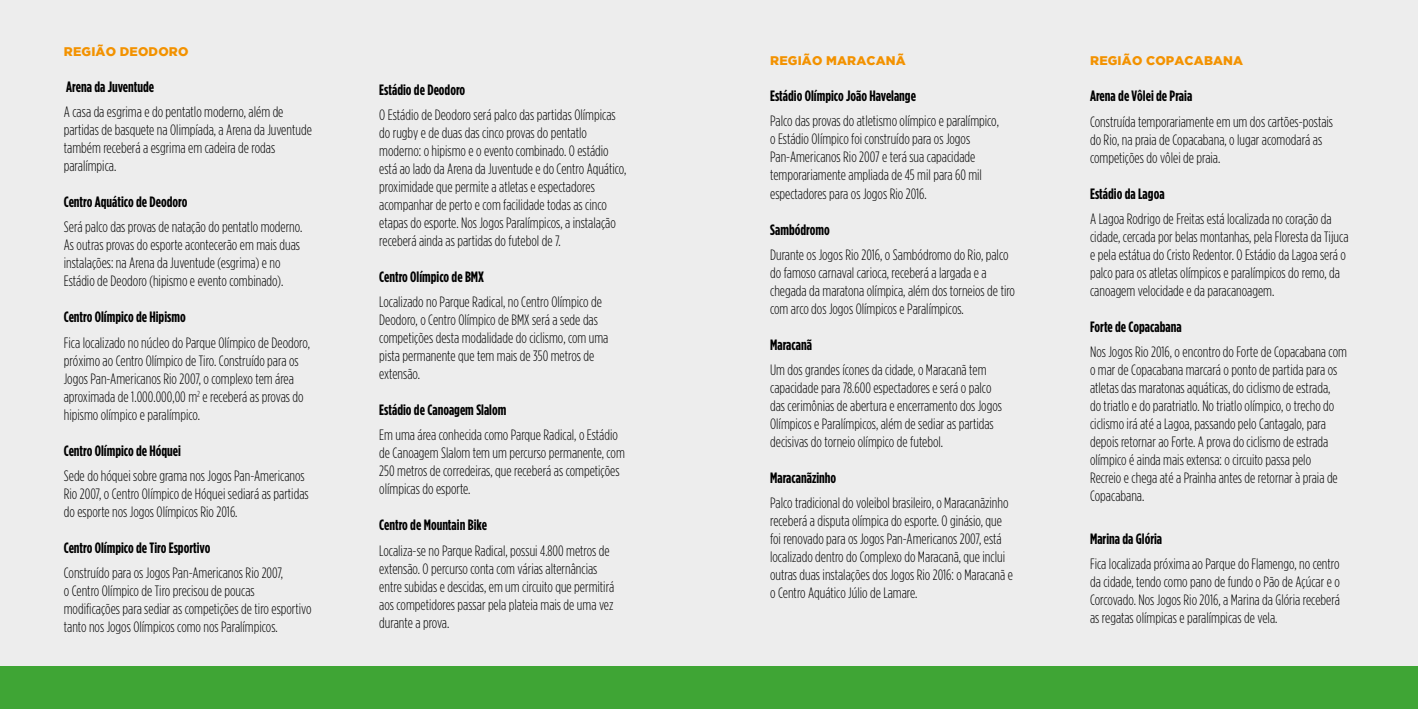
<style>
.page{position:relative;width:1418px;height:709px;background:#fff}
.page>*{position:absolute;margin:0;border:0;box-sizing:border-box;transform-origin:0 0}
.t1{font:300 condensed 15px/18px "Gotham HTF";color:#000}
.t2{font:700 condensed 15px "Gotham HTF";color:#000}
.t3{font:900 12.5px "Gotham";letter-spacing:.015em;color:#f39200}
</style>
<div class="page">
<div style="left:0;top:0;width:1417px;height:709px;background:#ededed"></div>
<div style="left:0;top:666px;width:1417px;height:43px;background:#3fa535"></div>
<p class="t3" style="left:64px;top:44px;width:126px">REGIÃO DEODORO</p>
<p class="t2" style="left:66px;top:78px;width:89px">Arena da Juventude</p>
<p class="t1" style="left:64px;top:103px;width:250px">A casa da esgrima e do pentatlo moderno, além de partidas de basquete na Olimpíada, a Arena da Juventude também receberá a esgrima em cadeira de rodas paralímpica.</p>
<p class="t2" style="left:64px;top:193px;width:125px">Centro Aquático de Deodoro</p>
<p class="t1" style="left:64px;top:218px;width:240px">Será palco das provas de natação do pentatlo moderno.<br>As outras provas do esporte acontecerão em mais duas instalações: na Arena da Juventude (esgrima) e no Estádio de Deodoro (hipismo e evento combinado).</p>
<p class="t2" style="left:64px;top:309px;width:123px">Centro Olímpico de Hipismo</p>
<p class="t1" style="left:64px;top:333px;width:248px">Fica localizado no núcleo do Parque Olímpico de Deodoro, próximo ao Centro Olímpico de Tiro. Construído para os Jogos Pan-Americanos Rio 2007, o complexo tem área aproximada de 1.000.000,00 m<sup>2</sup> e receberá as provas do hipismo olímpico e paralímpico.</p>
<p class="t2" style="left:64px;top:442px;width:119px">Centro Olímpico de Hóquei</p>
<p class="t1" style="left:64px;top:466px;width:246px">Sede do hóquei sobre grama nos Jogos Pan-Americanos<br>Rio 2007, o Centro Olímpico de Hóquei sediará as partidas do esporte nos Jogos Olímpicos Rio 2016.</p>
<p class="t2" style="left:64px;top:539px;width:148px">Centro Olímpico de Tiro Esportivo</p>
<p class="t1" style="left:64px;top:563px;width:249px">Construído para os Jogos Pan-Americanos Rio 2007,<br>o Centro Olímpico de Tiro precisou de poucas modificações para sediar as competições de tiro esportivo tanto nos Jogos Olímpicos como nos Paralímpicos.</p>
<p class="t2" style="left:379px;top:81px;width:87px">Estádio de Deodoro</p>
<p class="t1" style="left:379px;top:106px;width:249px">O Estádio de Deodoro será palco das partidas Olímpicas do rugby e de duas das cinco provas do pentatlo moderno: o hipismo e o evento combinado. O estádio está ao lado da Arena da Juventude e do Centro Aquático, proximidade que permite a atletas e espectadores acompanhar de perto e com facilidade todas as cinco etapas do esporte. Nos Jogos Paralímpicos, a instalação receberá ainda as partidas do futebol de 7.</p>
<p class="t2" style="left:379px;top:268px;width:106px">Centro Olímpico de BMX</p>
<p class="t1" style="left:379px;top:293px;width:231px">Localizado no Parque Radical, no Centro Olímpico de Deodoro, o Centro Olímpico de BMX será a sede das competições desta modalidade do ciclismo, com uma pista permanente que tem mais de 350 metros de extensão.</p>
<p class="t2" style="left:379px;top:401px;width:128px">Estádio de Canoagem Slalom</p>
<p class="t1" style="left:379px;top:426px;width:247px">Em uma área conhecida como Parque Radical, o Estádio de Canoagem Slalom tem um percurso permanente, com 250 metros de corredeiras, que receberá as competições olímpicas do esporte.</p>
<p class="t2" style="left:379px;top:516px;width:109px">Centro de Mountain Bike</p>
<p class="t1" style="left:379px;top:541px;width:236px">Localiza-se no Parque Radical, possui 4.800 metros de extensão. O percurso conta com várias alternâncias entre subidas e descidas, em um circuito que permitirá aos competidores passar pela plateia mais de uma vez durante a prova.</p>
<p class="t3" style="left:770px;top:54px;width:137px">REGIÃO MARACANÃ</p>
<p class="t2" style="left:770px;top:88px;width:147px">Estádio Olímpico João Havelange</p>
<p class="t1" style="left:770px;top:112px;width:230px">Palco das provas do atletismo olímpico e paralímpico, o Estádio Olímpico foi construído para os Jogos Pan-Americanos Rio 2007 e terá sua capacidade temporariamente ampliada de 45 mil para 60 mil espectadores para os Jogos Rio 2016.</p>
<p class="t2" style="left:770px;top:221px;width:61px">Sambódromo</p>
<p class="t1" style="left:770px;top:245px;width:246px">Durante os Jogos Rio 2016, o Sambódromo do Rio, palco do famoso carnaval carioca, receberá a largada e a chegada da maratona olímpica, além dos torneios de tiro com arco dos Jogos Olímpicos e Paralímpicos.</p>
<p class="t2" style="left:770px;top:336px;width:43px">Maracanã</p>
<p class="t1" style="left:770px;top:360px;width:233px">Um dos grandes ícones da cidade, o Maracanã tem capacidade para 78.600 espectadores e será o palco das cerimônias de abertura e encerramento dos Jogos Olímpicos e Paralímpicos, além de sediar as partidas decisivas do torneio olímpico de futebol.</p>
<p class="t2" style="left:770px;top:469px;width:68px">Maracanãzinho</p>
<p class="t1" style="left:770px;top:493px;width:244px">Palco tradicional do voleibol brasileiro, o Maracanãzinho receberá a disputa olímpica do esporte. O ginásio, que foi renovado para os Jogos Pan-Americanos 2007, está localizado dentro do Complexo do Maracanã, que inclui outras duas instalações dos Jogos Rio 2016: o Maracanã e o Centro Aquático Júlio de Lamare.</p>
<p class="t3" style="left:1090px;top:54px;width:154px">REGIÃO COPACABANA</p>
<p class="t2" style="left:1090px;top:88px;width:104px">Arena de Vôlei de Praia</p>
<p class="t1" style="left:1090px;top:112px;width:244px">Construída temporariamente em um dos cartões-postais do Rio, na praia de Copacabana, o lugar acomodará as competições do vôlei de praia.</p>
<p class="t2" style="left:1090px;top:185px;width:76px">Estádio da Lagoa</p>
<p class="t1" style="left:1090px;top:209px;width:260px">A Lagoa Rodrigo de Freitas está localizada no coração da cidade, cercada por belas montanhas, pela Floresta da Tijuca e pela estátua do Cristo Redentor. O Estádio da Lagoa será o palco para os atletas olímpicos e paralímpicos do remo, da canoagem velocidade e da paracanoagem.</p>
<p class="t2" style="left:1090px;top:318px;width:93px">Forte de Copacabana</p>
<p class="t1" style="left:1090px;top:342px;width:258px">Nos Jogos Rio 2016, o encontro do Forte de Copacabana com o mar de Copacabana marcará o ponto de partida para os atletas das maratonas aquáticas, do ciclismo de estrada,<br>do triatlo e do paratriatlo. No triatlo olímpico, o trecho do ciclismo irá até a Lagoa, passando pelo Cantagalo, para depois retornar ao Forte. A prova do ciclismo de estrada olímpico é ainda mais extensa: o circuito passa pelo<br>Recreio e chega até a Prainha antes de retornar à praia de Copacabana.</p>
<p class="t2" style="left:1090px;top:530px;width:74px">Marina da Glória</p>
<p class="t1" style="left:1090px;top:554px;width:251px;text-align:justify">Fica localizada próxima ao Parque do Flamengo, no centro da cidade, tendo como pano de fundo o Pão de Açúcar e o Corcovado. Nos Jogos Rio 2016, a Marina da Glória receberá as regatas olímpicas e paralímpicas de vela.</p>
</div>
